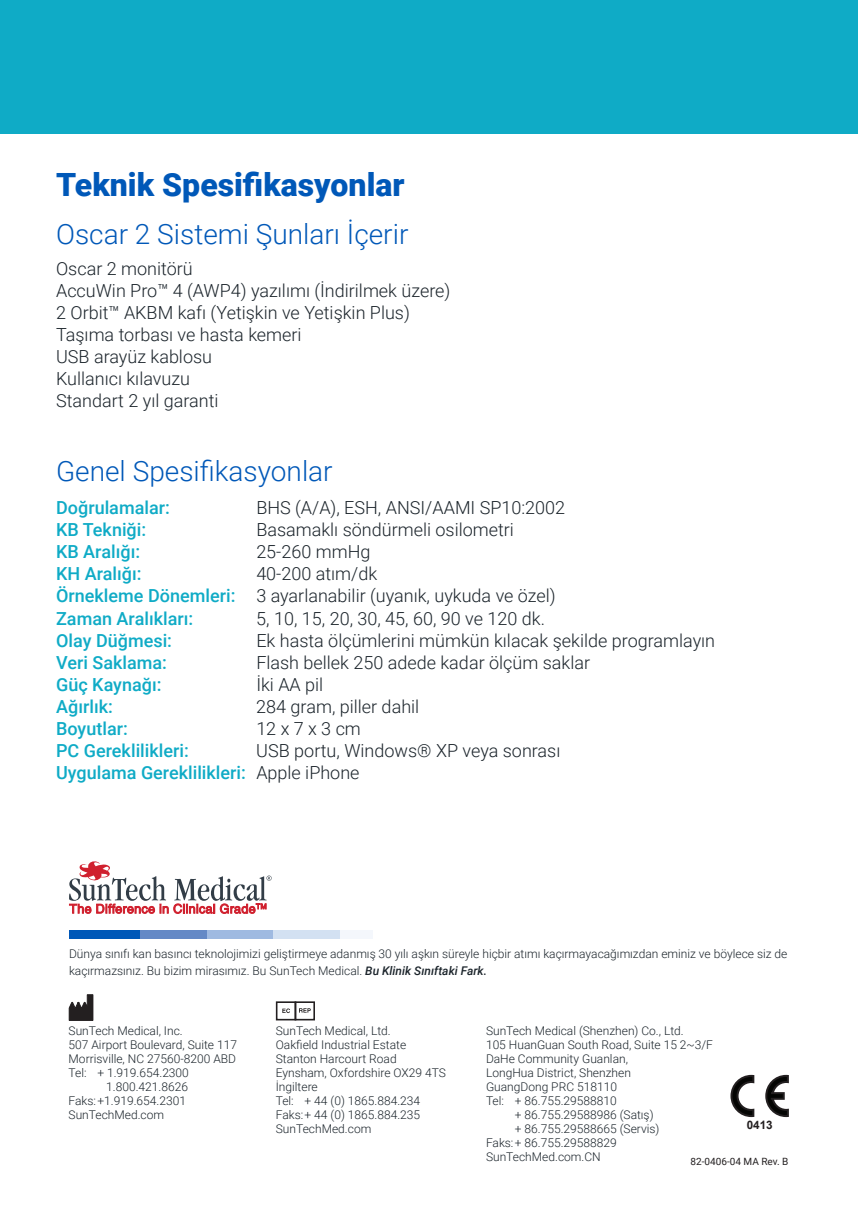
<style>
.page{position:relative;width:858px;height:1209px;background:#fff}
.page>*{position:absolute;margin:0;border:0;box-sizing:border-box;transform-origin:0 0}
.t1{font:900 32px "Roboto";color:#0058b8}
.t2{font:300 28px "Roboto";color:#0058b8}
.t3{font:300 18px/22px "Roboto";color:#1b242b}
.t4{font:500 18px "Roboto";color:#0fabc6}
.t5{font:300 12px/16.8px "Roboto";color:#1b242b}
.t6{font:700 11.6px "Arial";color:#231f20}
.Part_number{font:10px "Roboto";color:#231f20}
.s1{font-weight:500;color:#0fabc6}
.s2{font-weight:300;color:#1b242b}
.s3{font-weight:500;font-style:italic}
</style>
<div class="page">
<div style="left:69px;top:931px;width:71px;height:8px;background:#0058b8"></div>
<div style="left:140px;top:931px;width:67px;height:8px;background:#6489c6"></div>
<div style="left:207px;top:931px;width:66px;height:8px;background:#9fbae1"></div>
<div style="left:273px;top:931px;width:67px;height:8px;background:#d3e1f2"></div>
<div style="left:340px;top:931px;width:33px;height:8px;background:#f4f7fc"></div>
<svg style="left:69px;top:861px;width:202px;height:52px"></svg>
<div style="left:294px;top:1001px;width:20px;height:19px;border:2px solid #231f20"></div>
<svg style="left:282px;top:1008px;width:8px;height:5px"></svg>
<svg style="left:299px;top:1008px;width:11px;height:4px"></svg>
<div style="left:276px;top:1001px;width:20px;height:19px;border:2px solid #231f20"></div>
<svg style="left:69px;top:994px;width:24px;height:26px"></svg>
<svg style="left:730px;top:1074px;width:25px;height:44px"></svg>
<svg style="left:765px;top:1074px;width:24px;height:44px"></svg>
<div style="left:770px;top:1093px;width:13px;height:5px;background:#040503"></div>
<div style="left:769px;top:1092px;width:15px;height:7px;border:2px solid #231f20"></div>
<div style="left:0;top:0;width:857px;height:133px;background:#0fabc6"></div>
<p class="t1" style="left:56px;top:162px;width:350px">Teknik Spesifikasyonlar</p>
<p class="t2" style="left:56px;top:215px;width:353px">Oscar 2 Sistemi Şunları İçerir</p>
<p class="t3" style="left:56px;top:257px;width:395px">Oscar 2 monitörü<br>AccuWin Pro™ 4 (AWP4) yazılımı (İndirilmek üzere)<br>2 Orbit™ AKBM kafı (Yetişkin ve Yetişkin Plus)</p>
<p class="t3" style="left:56px;top:323px;width:247px">Taşıma torbası ve hasta kemeri<br>USB arayüz kablosu<br>Kullanıcı kılavuzu<br>Standart 2 yıl garanti</p>
<p class="t2" style="left:56px;top:452px;width:278px">Genel Spesifikasyonlar</p>
<p class="t4" style="left:56px;top:495px;width:115px">Doğrulamalar:</p>
<p class="t3" style="left:256px;top:496px;width:310px">BHS (A/A), ESH, ANSI/AAMI SP10:2002</p>
<p class="t4" style="left:56px;top:517px;width:92px">KB Tekniği:</p>
<p class="t3" style="left:256px;top:518px;width:259px">Basamaklı söndürmeli osilometri</p>
<p class="t4" style="left:56px;top:539px;width:86px">KB Aralığı:</p>
<p class="t3" style="left:256px;top:540px;width:116px">25-260 mmHg</p>
<p class="t4" style="left:56px;top:561px;width:87px">KH Aralığı:</p>
<p class="t3" style="left:256px;top:562px;width:122px">40-200 atım/dk</p>
<p class="t3" style="left:56px;top:584px;width:501px"><span class="s1">Örnekleme Dönemleri:</span> 3 ayarlanabilir (uyanık, uykuda ve özel)</p>
<p class="t4" style="left:56px;top:605px;width:139px">Zaman Aralıkları:</p>
<p class="t3" style="left:256px;top:606px;width:290px">5, 10, 15, 20, 30, 45, 60, 90 ve 120 dk.</p>
<p class="t4" style="left:56px;top:627px;width:117px">Olay Düğmesi:</p>
<p class="t3" style="left:256px;top:628px;width:460px">Ek hasta ölçümlerini mümkün kılacak şekilde programlayın</p>
<p class="t4" style="left:56px;top:649px;width:112px">Veri Saklama:</p>
<p class="t3" style="left:256px;top:650px;width:335px">Flash bellek 250 adede kadar ölçüm saklar</p>
<p class="t4" style="left:56px;top:671px;width:107px">Güç Kaynağı:</p>
<p class="t3" style="left:256px;top:672px;width:68px">İki AA pil</p>
<p class="t4" style="left:56px;top:693px;width:58px">Ağırlık:</p>
<p class="t3" style="left:256px;top:694px;width:164px">284 gram, piller dahil</p>
<p class="t4" style="left:56px;top:715px;width:73px">Boyutlar:</p>
<p class="t3" style="left:256px;top:716px;width:106px">12 x 7 x 3 cm</p>
<p class="t4" style="left:56px;top:737px;width:134px">PC Gereklilikleri:</p>
<p class="t3" style="left:256px;top:738px;width:305px">USB portu, Windows® XP veya sonrası</p>
<p class="t4" style="left:56px;top:759px;width:305px">Uygulama Gereklilikleri: <span class="s2">Apple iPhone</span></p>
<p class="t5" style="left:69px;top:945px;width:719px">Dünya sınıfı kan basıncı teknolojimizi geliştirmeye adanmış 30 yılı aşkın süreyle hiçbir atımı kaçırmayacağımızdan eminiz ve böylece siz de kaçırmazsınız. Bu bizim mirasımız. Bu SunTech Medical. <span class="s3">Bu Klinik Sınıftaki Fark.</span></p>
<p class="t5" style="left:69px;top:1021px;width:116px">SunTech Medical, Inc.</p>
<p class="t5" style="left:69px;top:1035px;width:170px">507 Airport Boulevard, Suite 117</p>
<p class="t5" style="left:69px;top:1049px;width:169px">Morrisville, NC 27560-8200 ABD</p>
<p class="t5" style="left:69px;top:1063px;width:122px">Tel: + 1.919.654.2300</p>
<p class="t5" style="left:106px;top:1077px;width:83px">1.800.421.8626</p>
<p class="t5" style="left:69px;top:1091px;width:119px">Faks:+1.919.654.2301</p>
<p class="t5" style="left:69px;top:1105px;width:97px">SunTechMed.com</p>
<p class="t5" style="left:275px;top:1021px;width:116px">SunTech Medical, Ltd.</p>
<p class="t5" style="left:275px;top:1035px;width:132px">Oakfield Industrial Estate</p>
<p class="t5" style="left:275px;top:1049px;width:122px">Stanton Harcourt Road</p>
<p class="t5" style="left:275px;top:1063px;width:171px">Eynsham, Oxfordshire OX29 4TS</p>
<p class="t5" style="left:275px;top:1077px;width:44px">İngiltere</p>
<p class="t5" style="left:275px;top:1091px;width:146px">Tel: + 44 (0) 1865.884.234</p>
<p class="t5" style="left:275px;top:1105px;width:146px">Faks:+ 44 (0) 1865.884.235</p>
<p class="t5" style="left:275px;top:1119px;width:97px">SunTechMed.com</p>
<p class="t5" style="left:485px;top:1021px;width:199px">SunTech Medical (Shenzhen) Co., Ltd.</p>
<p class="t5" style="left:485px;top:1035px;width:228px">105 HuanGuan South Road, Suite 15 2~3/F</p>
<p class="t5" style="left:485px;top:1049px;width:143px">DaHe Community Guanlan,</p>
<p class="t5" style="left:485px;top:1063px;width:146px">LongHua District, Shenzhen</p>
<p class="t5" style="left:485px;top:1077px;width:132px">GuangDong PRC 518110</p>
<p class="t5" style="left:485px;top:1091px;width:132px">Tel: + 86.755.29588810</p>
<p class="t5" style="left:514px;top:1105px;width:140px">+ 86.755.29588986 (Satış)</p>
<p class="t5" style="left:514px;top:1119px;width:146px">+ 86.755.29588665 (Servis)</p>
<p class="t5" style="left:485px;top:1133px;width:132px">Faks:+ 86.755.29588829</p>
<p class="t5" style="left:485px;top:1147px;width:116px">SunTechMed.com.CN</p>
<p class="Part_number" style="left:690px;top:1154px;width:99px">82-0406-04 MA Rev. B</p>
<p class="t6" style="left:746px;top:1117px;width:27px">0413</p>
</div>
